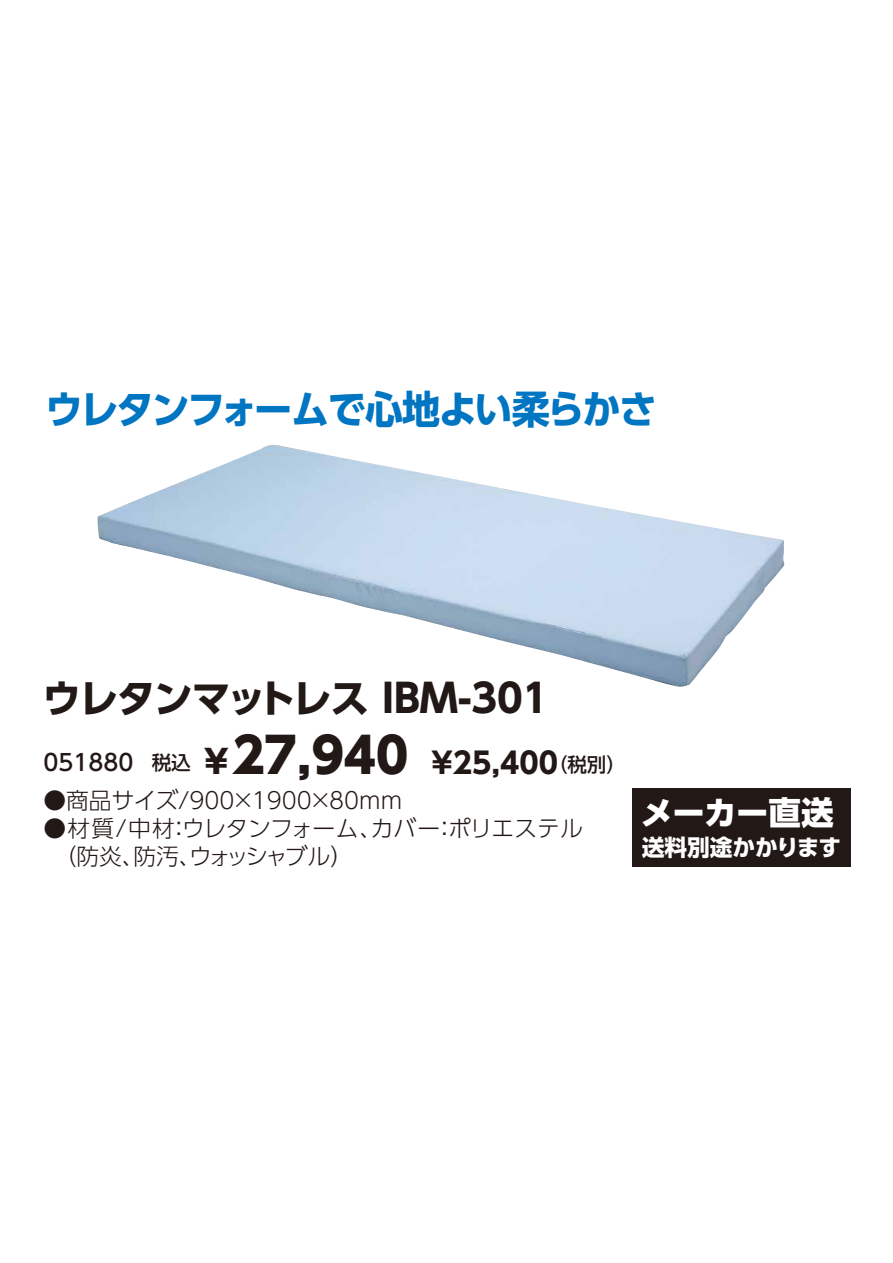
<style>
.page{position:relative;width:893px;height:1263px;background:#fff}
.page>*{position:absolute;margin:0;border:0;box-sizing:border-box;transform-origin:0 0}
.t1{font:700 39px "UD Shin Go Pr 6";letter-spacing:-.06em;color:#0075c2}
.t2{font:700 39px "UD Shin Go Pr 6";letter-spacing:-.035em;color:#221815}
.t3{font:800 32.55px "UD Shin Go Pr 6";letter-spacing:-.02em;color:#fff}
.t4{font:700 29.25px "UD Shin Go Pr 6";color:#221815}
.t5{font:300 22.8px/27.6px "UD Shin Go Pr 6";color:#221815}
.t6{font:700 22.8px "UD Shin Go Pr 6";letter-spacing:-.005em;color:#fff}
.s1{font-weight:500;font-size:22.8px}
.s2{font-weight:500;font-size:19.5px}
.s3{font-weight:800;font-size:32.55px}
.s4{font-weight:800;font-size:48.75px}
</style>
<div class="page">
<img style="left:97px;top:445px;width:687px;height:242px">
<div style="left:632px;top:788px;width:218px;height:79px;background:#221815"></div>
<h1 class="t1" style="left:45px;top:378px;width:614px">ウレタンフォームで心地よい柔らかさ</h1>
<h1 class="t2" style="left:43px;top:666px;width:508px">ウレタンマットレス IBM-301</h1>
<p class="t4" style="left:43px;top:738px;width:584px"><span class="s1">051880</span> <span class="s2">税込</span><span class="s3">￥</span><span class="s4">27,940</span> ￥25,400<span class="s2">（税別）</span></p>
<p class="t5" style="left:43px;top:786px;width:360px">●商品サイズ/900×1900×80mm</p>
<p class="t5" style="left:54px;top:814px;width:531px;text-indent:-10px">●材質/中材：ウレタンフォーム、カバー：ポリエステル（防炎、防汚、ウォッシャブル）</p>
<h2 class="t3" style="left:641px;top:786px;width:194px">メーカー直送</h2>
<p class="t6" style="left:642px;top:828px;width:201px">送料別途かかります</p>
</div>
